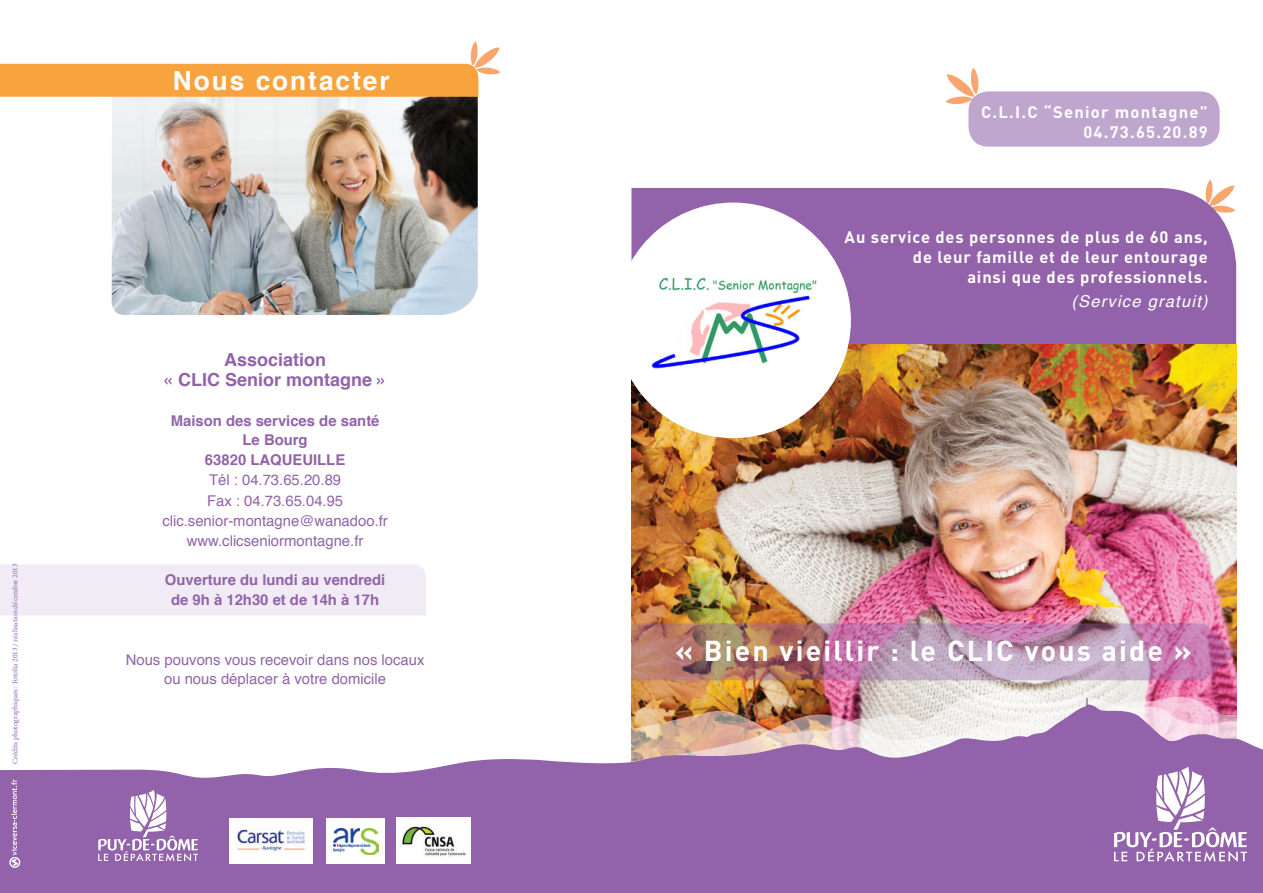
<style>
.page{position:relative;width:1263px;height:893px;background:#fff}
.page>*{position:absolute;margin:0;border:0;box-sizing:border-box;transform-origin:0 0}
.t1{font:700 28.5px "DIN";letter-spacing:.075em;color:#fff}
.t2{font:700 26.25px "Helvetica";letter-spacing:.075em;color:#fff}
.t3{font:700 18px/19.8px "Helvetica";color:#9263aa;text-align:center}
.t4{font:700 16.5px "DIN";letter-spacing:.05em;color:#fff}
.t5{font:700 16.5px "DIN";letter-spacing:.075em;color:#fff}
.t6{font:italic 16.5px "Helvetica";letter-spacing:.075em;color:#fff}
.t7{font:14.85px "Helvetica";color:#9263aa}
.t8{font:700 14.85px "Helvetica";color:#9263aa}
.t9{font:7.5px "Minion Pro";color:#9263aa}
</style>
<div class="page">
<div style="left:968px;top:91px;width:252px;height:56px;background:#bfa6cf;border-radius:20px"></div>
<svg style="left:946px;top:68px;width:33px;height:36px"></svg>
<svg style="left:1206px;top:180px;width:29px;height:8px"></svg>
<div style="left:0;top:564px;width:426px;height:51px;background:#f0ebf4"></div>
<img style="left:112px;top:97px;width:366px;height:218px">
<div style="left:631px;top:188px;width:605px;height:156px;background:#9263aa"></div>
<img style="left:631px;top:344px;width:605px;height:348px">
<img style="left:631px;top:692px;width:606px;height:5px">
<svg style="left:198px;top:698px;width:1065px;height:195px;fill:#9263aa"></svg>
<img style="left:631px;top:623px;width:605px;height:57px">
<div style="left:615px;top:203px;width:236px;height:235px;background:#fff;border-radius:50%"></div>
<svg style="left:0;top:41px;width:500px;height:56px"></svg>
<img style="left:396px;top:818px;width:74px;height:45px">
<div style="left:229px;top:818px;width:84px;height:45px;background:#fff"></div>
<img style="left:237px;top:829px;width:68px;height:22px">
<div style="left:326px;top:818px;width:58px;height:45px;background:#fff"></div>
<img style="left:334px;top:828px;width:45px;height:26px">
<img style="left:651px;top:277px;width:166px;height:93px">
<svg style="left:1114px;top:766px;width:133px;height:95px"></svg>
<svg style="left:0;top:769px;width:198px;height:124px;background:#9b70b1"></svg>
<p class="t9" style="left:10px;top:764px;width:202px;rotate:-90deg">Crédits photographiques : Fotolia 2013 / réalisation décembre 2013</p>
<p class="t2" style="left:173px;top:59px;width:218px">Nous contacter</p>
<p class="t3" style="left:163px;top:350px;width:226px">Association<br>« CLIC Senior montagne »</p>
<p class="t8" style="left:171px;top:408px;width:210px">Maison des services de santé</p>
<p class="t8" style="left:243px;top:428px;width:67px">Le Bourg</p>
<p class="t8" style="left:205px;top:448px;width:142px">63820 LAQUEUILLE</p>
<p class="t7" style="left:209px;top:468px;width:134px">Tél : 04.73.65.20.89</p>
<p class="t7" style="left:207px;top:490px;width:138px">Fax : 04.73.65.04.95</p>
<p class="t7" style="left:162px;top:509px;width:227px">clic.senior-montagne@wanadoo.fr</p>
<p class="t7" style="left:187px;top:529px;width:178px">www.clicseniormontagne.fr</p>
<p class="t8" style="left:165px;top:568px;width:222px">Ouverture du lundi au vendredi</p>
<p class="t8" style="left:171px;top:588px;width:210px">de 9h à 12h30 et de 14h à 17h</p>
<p class="t7" style="left:126px;top:648px;width:300px">Nous pouvons vous recevoir dans nos locaux</p>
<p class="t7" style="left:164px;top:668px;width:224px">ou nous déplacer à votre domicile</p>
<p class="t5" style="left:981px;top:101px;width:228px">C.L.I.C “Senior montagne”</p>
<p class="t4" style="left:1083px;top:121px;width:126px">04.73.65.20.89</p>
<p class="t4" style="left:845px;top:227px;width:365px">Au service des personnes de plus de 60 ans,</p>
<p class="t4" style="left:913px;top:246px;width:296px">de leur famille et de leur entourage</p>
<p class="t4" style="left:967px;top:266px;width:242px">ainsi que des professionnels.</p>
<p class="t6" style="left:1071px;top:288px;width:138px">(Service gratuit)</p>
<p class="t1" style="left:675px;top:632px;width:518px">« Bien vieillir : le CLIC vous aide »</p>
</div>
